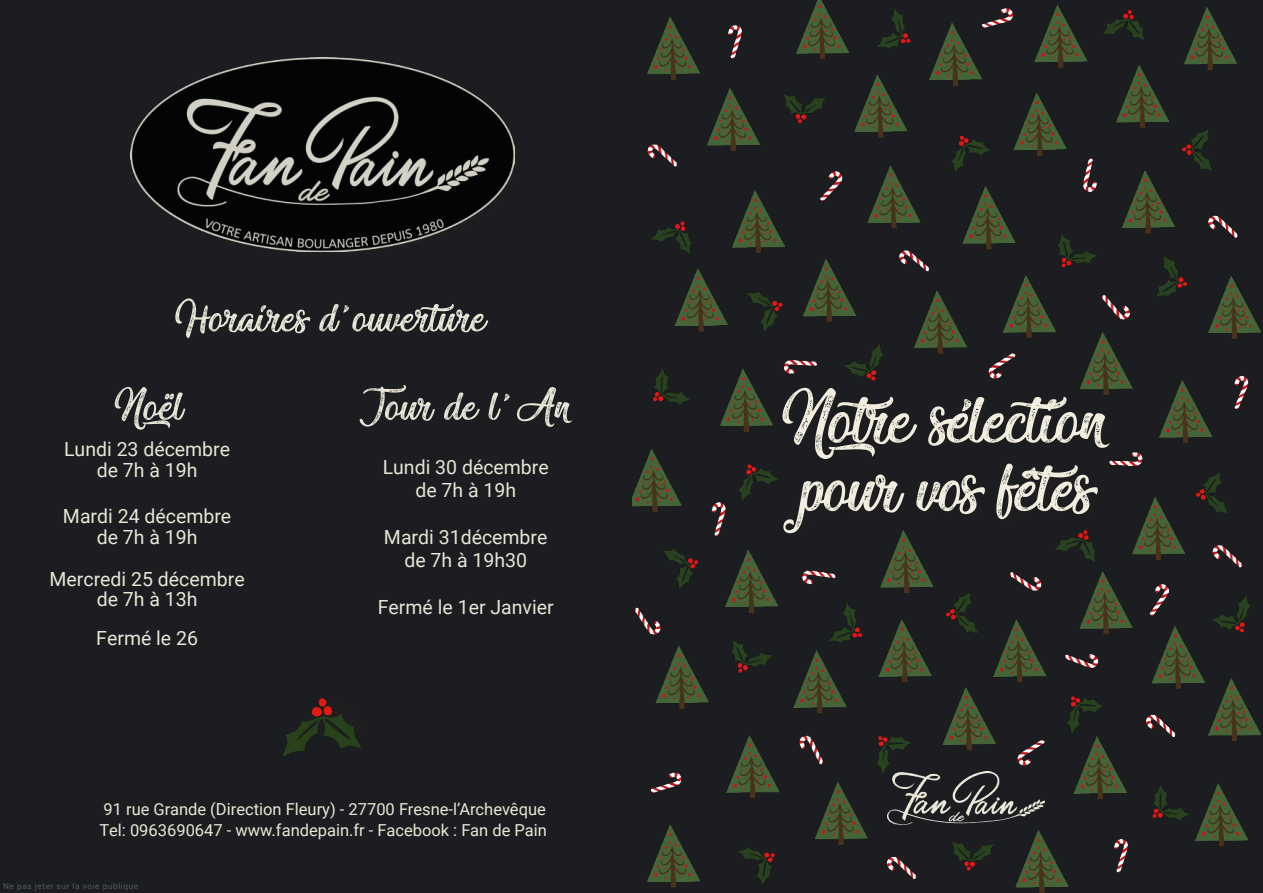
<style>
.page{position:relative;width:1263px;height:893px;background:#1b1d21}
.page>*{position:absolute;margin:0;border:0;box-sizing:border-box;transform-origin:0 0}
.t1{font:90px/68.4px "Miraculous&Christmas";color:#f1eedf}
.t2{font:54px "Miraculous&Christmas";letter-spacing:.02em;color:#e7e6d7}
.t3{font:54px "Miraculous&Christmas";letter-spacing:.02em;color:#e7e5d7}
.t4{font:19.5px/21px "Roboto";color:#e7e6d7;text-align:center}
.t5{font:19.5px/23.4px "Roboto";color:#e7e5d7;text-align:center}
.t6{font:16.5px/21px "Roboto";color:#e7e8d6}
.t7{font:8.25px "Roboto";letter-spacing:.07em;color:#585b5c}
</style>
<div class="page">
<img style="left:632px;top:0;width:630px;height:893px">
<div style="left:882px;top:766px;width:172px;height:69px;background:#1b1d21"></div>
<img style="left:887px;top:771px;width:157px;height:65px">
<img style="left:131px;top:57px;width:384px;height:194px">
<div style="left:778px;top:383px;width:342px;height:87px;background:#1c1d20"></div>
<div style="left:781px;top:462px;width:330px;height:85px;background:#1b1d20"></div>
<img style="left:283px;top:698px;width:78px;height:58px">
<h2 class="t2" style="left:171px;top:298px;width:316px">Horaires d’ouverture</h2>
<h2 class="t3" style="left:111px;top:378px;width:73px">Noël</h2>
<h2 class="t3" style="left:359px;top:378px;width:213px">Jour de l'An</h2>
<p class="t4" style="left:64px;top:438px;width:168px">Lundi 23 décembre de 7h à 19h</p>
<p class="t4" style="left:63px;top:505px;width:170px">Mardi 24 décembre de 7h à 19h</p>
<p class="t4" style="left:50px;top:571px;width:197px;line-height:19.5px">Mercredi 25 décembre de 7h à 13h</p>
<p class="t4" style="left:96px;top:626px;width:103px">Fermé le 26</p>
<p class="t5" style="left:383px;top:454px;width:168px">Lundi 30 décembre de 7h à 19h</p>
<p class="t5" style="left:384px;top:525px;width:165px">Mardi 31décembre de 7h à 19h30</p>
<p class="t5" style="left:378px;top:595px;width:177px">Fermé le 1er Janvier</p>
<p class="t6" style="left:99px;top:800px;width:449px">91 rue Grande (Direction Fleury) - 27700 Fresne-l’Archevêque<br>Tel: 0963690647 - www.fandepain.fr - Facebook : Fan de Pain</p>
<p class="t7" style="left:3px;top:882px;width:137px">Ne pas jeter sur la voie publique</p>
<h1 class="t1" style="left:777px;top:392px;width:332px">Notre sélection pour vos fêtes</h1>
</div>
